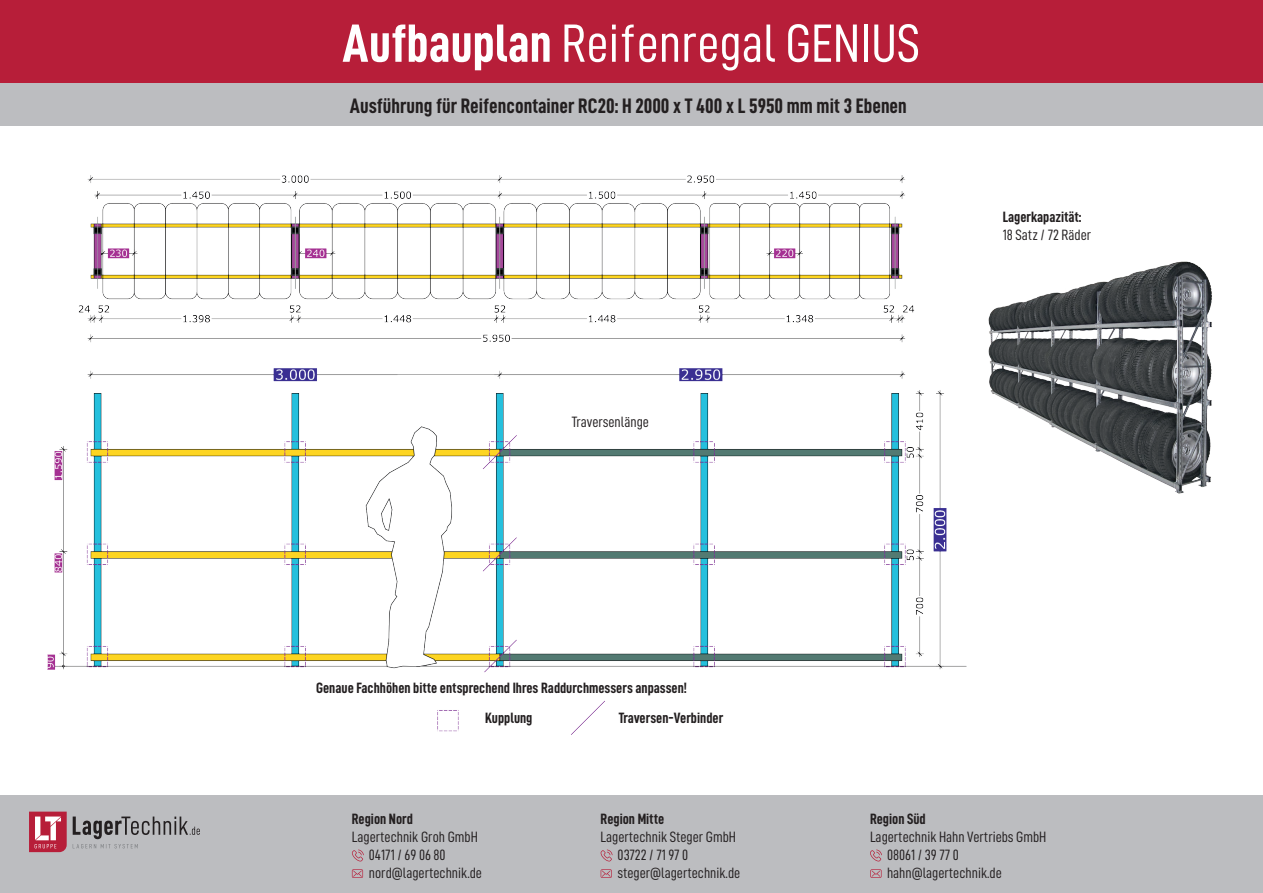
<style>
.page{position:relative;width:1263px;height:893px;background:#fff}
.page>*{position:absolute;margin:0;border:0;box-sizing:border-box;transform-origin:0 0}
.t1{font:54px "D DIN Condensed";color:#fff}
.t2{font:21px "D DIN Condensed Bold";color:#231f20}
.t3{font:15px/18px "D DIN Condensed";color:#231f20}
.t4{font:15px "D DIN Condensed Bold";color:#231f20}
.s1{font-family:"D DIN Condensed Bold"}
</style>
<div class="page">
<div style="left:0;top:76px;width:1263px;height:50px;background:#bcbdc0"></div>
<div style="left:0;top:0;width:1263px;height:83px;background:#b71e39"></div>
<div style="left:0;top:795px;width:1263px;height:98px;background:#bcbdc0"></div>
<svg style="left:73px;top:816px;width:127px;height:32px"></svg>
<svg style="left:29px;top:812px;width:38px;height:40px;background:#c85569"></svg>
<svg style="left:870px;top:869px;width:11px;height:9px"></svg>
<svg style="left:870px;top:849px;width:12px;height:12px"></svg>
<svg style="left:601px;top:869px;width:11px;height:9px"></svg>
<svg style="left:601px;top:849px;width:11px;height:12px"></svg>
<svg style="left:352px;top:869px;width:11px;height:9px"></svg>
<svg style="left:352px;top:849px;width:12px;height:12px"></svg>
<img style="left:47px;top:176px;width:919px;height:558px">
<img style="left:988px;top:261px;width:224px;height:233px">
<h1 class="t1" style="left:342px;top:14px;width:579px"><span class="s1">Aufbauplan</span> Reifenregal GENIUS</h1>
<h2 class="t2" style="left:350px;top:94px;width:559px">Ausführung für Reifencontainer RC20: H 2000 x T 400 x L 5950 mm mit 3 Ebenen</h2>
<p class="t3" style="left:572px;top:412px;width:79px">Traversenlänge</p>
<p class="t4" style="left:1003px;top:209px;width:80px">Lagerkapazität:</p>
<p class="t3" style="left:1003px;top:226px;width:90px">18 Satz / 72 Räder</p>
<p class="t4" style="left:316px;top:679px;width:372px">Genaue Fachhöhen bitte entsprechend Ihres Raddurchmessers anpassen!</p>
<p class="t4" style="left:485px;top:709px;width:49px">Kupplung</p>
<p class="t4" style="left:619px;top:709px;width:106px">Traversen-Verbinder</p>
<p class="t4" style="left:352px;top:811px;width:62px">Region Nord</p>
<p class="t3" style="left:369px;top:828px;width:115px;text-indent:-17px">Lagertechnik Groh GmbH<br>04171 / 69 06 80 nord@lagertechnik.de</p>
<p class="t4" style="left:601px;top:811px;width:65px">Region Mitte</p>
<p class="t3" style="left:618px;top:828px;width:124px;text-indent:-17px">Lagertechnik Steger GmbH<br>03722 / 71 97 0 steger@lagertechnik.de</p>
<p class="t4" style="left:870px;top:811px;width:57px">Region Süd</p>
<p class="t3" style="left:887px;top:828px;width:161px;text-indent:-17px">Lagertechnik Hahn Vertriebs GmbH<br>08061 / 39 77 0 hahn@lagertechnik.de</p>
</div>
